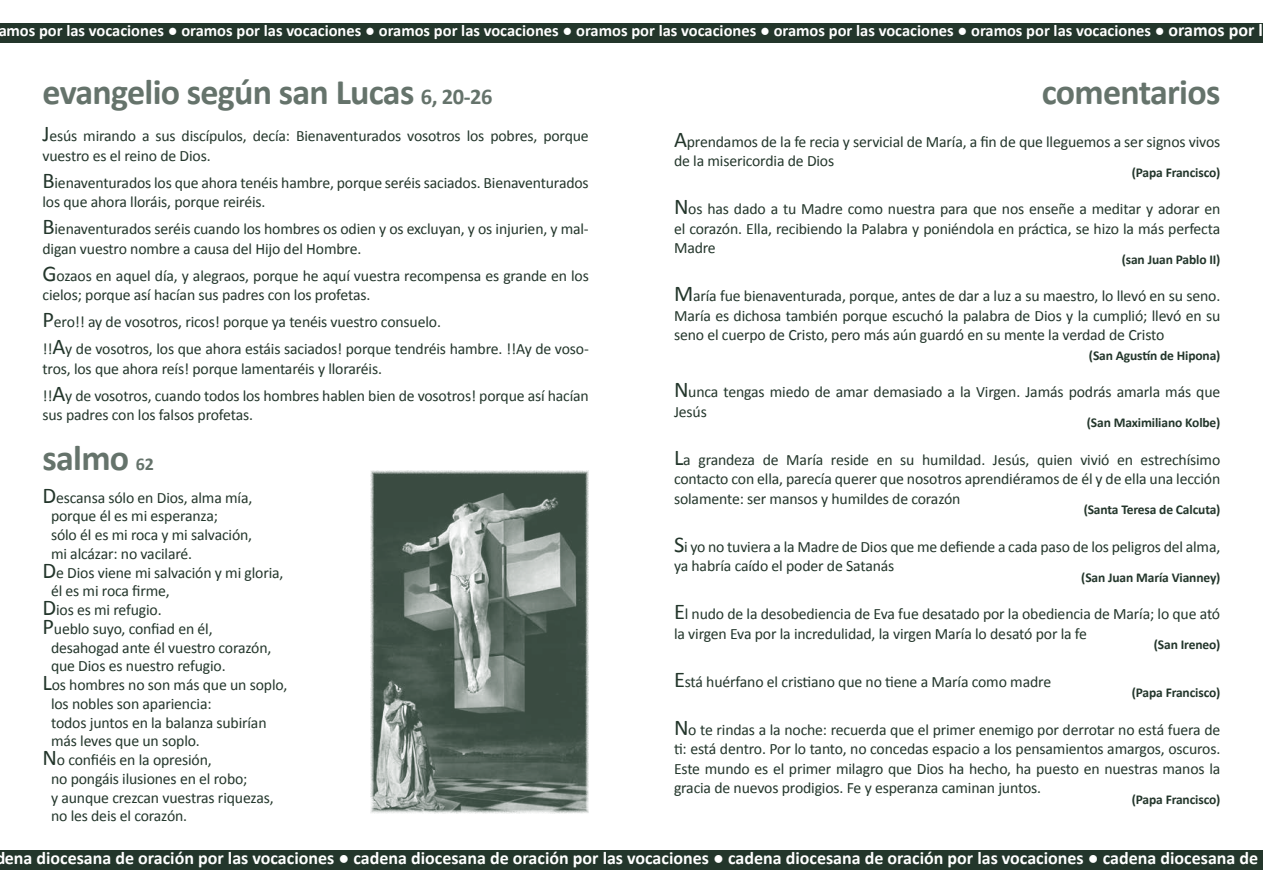
<style>
.page{position:relative;width:1263px;height:893px;background:#fff}
.page>*{position:absolute;margin:0;border:0;box-sizing:border-box;transform-origin:0 0}
.t1{font:700 36px "Calibri";letter-spacing:-.02em;color:#65736b}
.t2{font:700 18px "Calibri";color:#fff}
.t3{font:700 16.5px "Calibri";color:#fff}
.t4{font:15.75px/19.5px "Calibri";letter-spacing:-.01em;color:#23362b}
.t5{font:700 13.5px "Calibri";letter-spacing:-.01em;color:#23362b}
.s1{font-weight:400}
.s2{font-size:18px}
.s3{font-size:22.5px}
</style>
<div class="page">
<div style="left:0;top:23px;width:1263px;height:20px;background:#23362b"></div>
<div style="left:0;top:850px;width:1263px;height:20px;background:#23362b"></div>
<img style="left:370px;top:470px;width:219px;height:344px">
<p class="t3" style="left:-2px;top:20px;width:1266px">amos por las vocaciones <span class="s1">●</span> oramos por las vocaciones <span class="s1">●</span> oramos por las vocaciones <span class="s1">●</span> oramos por las vocaciones <span class="s1">●</span> oramos por las vocaciones <span class="s1">●</span> oramos por las vocaciones <span class="s1">●</span> <span class="s2">oramos por l</span></p>
<h1 class="t1" style="left:43px;top:69px;width:452px">evangelio según san Lucas <span class="s3">6, 20-26</span></h1>
<p class="t4" style="left:43px;top:126px;width:548px"><span class="s3">J</span>esús mirando a sus discípulos, decía: Bienaventurados vosotros los pobres, porque vuestro es el reino de Dios.</p>
<p class="t4" style="left:43px;top:173px;width:548px"><span class="s3">B</span>ienaventurados los que ahora tenéis hambre, porque seréis saciados. Bienaventurados los que ahora lloráis, porque reiréis.</p>
<p class="t4" style="left:43px;top:219px;width:548px"><span class="s3">B</span>ienaventurados seréis cuando los hombres os odien y os excluyan, y os injurien, y mal&shy;digan vuestro nombre a causa del Hijo del Hombre.</p>
<p class="t4" style="left:43px;top:266px;width:548px"><span class="s3">G</span>ozaos en aquel día, y alegraos, porque he aquí vuestra recompensa es grande en los cielos; porque así hacían sus padres con los profetas.</p>
<p class="t4" style="left:43px;top:309px;width:548px;line-height:27px"><span class="s3">P</span>ero!! ay de vosotros, ricos! porque ya tenéis vuestro consuelo.<br>!!<span class="s3">A</span>y de vosotros, los que ahora estáis saciados! porque tendréis hambre. !!Ay de voso-</p>
<p class="t4" style="left:43px;top:355px;width:548px;line-height:27px">tros, los que ahora reís! porque lamentaréis y lloraréis.<br>!!<span class="s3">A</span>y de vosotros, cuando todos los hombres hablen bien de vosotros! porque así hacían</p>
<p class="t4" style="left:43px;top:405px;width:212px">sus padres con los falsos profetas.</p>
<h1 class="t1" style="left:43px;top:435px;width:113px">salmo <span class="s2">62</span></h1>
<p class="t4" style="left:43px;top:488px;width:211px"><span class="s3">D</span>escansa sólo en Dios, alma mía,</p>
<p class="t4" style="left:51px;top:506px;width:168px">porque él es mi esperanza;</p>
<p class="t4" style="left:51px;top:525px;width:203px">sólo él es mi roca y mi salvación,</p>
<p class="t4" style="left:51px;top:544px;width:143px">mi alcázar: no vacilaré.</p>
<p class="t4" style="left:43px;top:563px;width:242px"><span class="s3">D</span>e Dios viene mi salvación y mi gloria,</p>
<p class="t4" style="left:51px;top:581px;width:120px">él es mi roca firme,</p>
<p class="t4" style="left:43px;top:600px;width:121px"><span class="s3">D</span>ios es mi refugio.</p>
<p class="t4" style="left:43px;top:619px;width:172px"><span class="s3">P</span>ueblo suyo, confiad en él,</p>
<p class="t4" style="left:51px;top:638px;width:222px">desahogad ante él vuestro corazón,</p>
<p class="t4" style="left:51px;top:656px;width:176px">que Dios es nuestro refugio.</p>
<p class="t4" style="left:43px;top:675px;width:246px"><span class="s3">L</span>os hombres no son más que un soplo,</p>
<p class="t4" style="left:51px;top:694px;width:162px">los nobles son apariencia:</p>
<p class="t4" style="left:51px;top:713px;width:217px">todos juntos en la balanza subirían</p>
<p class="t4" style="left:51px;top:731px;width:150px">más leves que un soplo.</p>
<p class="t4" style="left:43px;top:750px;width:171px"><span class="s3">N</span>o confiéis en la opresión,</p>
<p class="t4" style="left:51px;top:769px;width:198px">no pongáis ilusiones en el robo;</p>
<p class="t4" style="left:51px;top:788px;width:224px">y aunque crezcan vuestras riquezas,</p>
<p class="t4" style="left:51px;top:806px;width:138px">no les deis el corazón.</p>
<h1 class="t1" style="left:1042px;top:69px;width:180px">comentarios</h1>
<p class="t4" style="left:674px;top:132px;width:548px"><span class="s3">A</span>prendamos de la fe recia y servicial de María, a fin de que lleguemos a ser signos vivos de la misericordia de Dios</p>
<p class="t5" style="left:1132px;top:163px;width:90px">(Papa Francisco)</p>
<p class="t4" style="left:674px;top:199px;width:548px;text-align:justify"><span class="s3">N</span>os has dado a tu Madre como nuestra para que nos enseñe a meditar y adorar en el corazón. Ella, recibiendo la Palabra y poniéndola en práctica, se hizo la más perfecta Madre</p>
<p class="t5" style="left:1122px;top:250px;width:100px">(san Juan Pablo II)</p>
<p class="t4" style="left:674px;top:286px;width:548px;text-align:justify"><span class="s3">M</span>aría fue bienaventurada, porque, antes de dar a luz a su maestro, lo llevó en su seno.<br>María es dichosa también porque escuchó la palabra de Dios y la cumplió; llevó en su seno el cuerpo de Cristo, pero más aún guardó en su mente la verdad de Cristo</p>
<p class="t5" style="left:1089px;top:346px;width:133px">(San Agustín de Hipona)</p>
<p class="t4" style="left:674px;top:382px;width:548px"><span class="s3">N</span>unca tengas miedo de amar demasiado a la Virgen. Jamás podrás amarla más que<br>Jesús</p>
<p class="t5" style="left:1087px;top:414px;width:135px">(San Maximiliano Kolbe)</p>
<p class="t4" style="left:674px;top:450px;width:548px;text-align:justify"><span class="s3">L</span>a grandeza de María reside en su humildad. Jesús, quien vivió en estrechísimo contacto con ella, parecía querer que nosotros aprendiéramos de él y de ella una lección solamente: ser mansos y humildes de corazón</p>
<p class="t5" style="left:1084px;top:501px;width:138px">(Santa Teresa de Calcuta)</p>
<p class="t4" style="left:674px;top:537px;width:548px"><span class="s3">S</span>i yo no tuviera a la Madre de Dios que me defiende a cada paso de los peligros del alma, ya habría caído el poder de Satanás</p>
<p class="t5" style="left:1081px;top:568px;width:141px">(San Juan María Vianney)</p>
<p class="t4" style="left:674px;top:604px;width:548px"><span class="s3">E</span>l nudo de la desobediencia de Eva fue desatado por la obediencia de María; lo que ató la virgen Eva por la incredulidad, la virgen María lo desató por la fe</p>
<p class="t5" style="left:1154px;top:636px;width:68px">(San Ireneo)</p>
<p class="t4" style="left:674px;top:672px;width:379px"><span class="s3">E</span>stá huérfano el cristiano que no tiene a María como madre</p>
<p class="t5" style="left:1132px;top:684px;width:90px">(Papa Francisco)</p>
<p class="t4" style="left:674px;top:720px;width:548px;text-align:justify"><span class="s3">N</span>o te rindas a la noche: recuerda que el primer enemigo por derrotar no está fuera de ti: está dentro. Por lo tanto, no concedas espacio a los pensamientos amargos, oscuros.<br>Este mundo es el primer milagro que Dios ha hecho, ha puesto en nuestras manos la gracia de nuevos prodigios. Fe y esperanza caminan juntos.</p>
<p class="t5" style="left:1132px;top:790px;width:90px">(Papa Francisco)</p>
<p class="t2" style="left:5px;top:846px;width:1255px">ena diocesana de oración por las vocaciones <span class="s1">●</span> cadena diocesana de oración por las vocaciones <span class="s1">●</span> cadena diocesana de oración por las vocaciones <span class="s1">●</span> cadena diocesana de</p>
</div>
